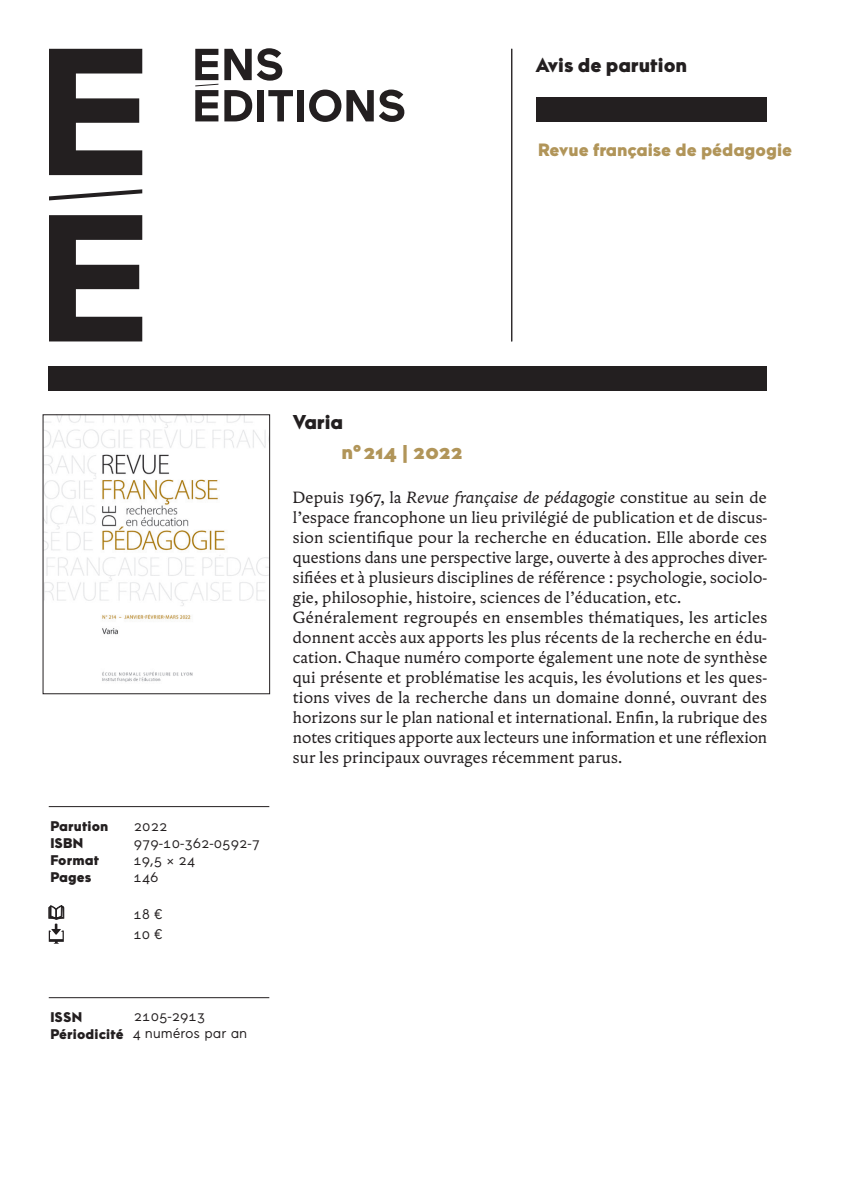
<style>
.page{position:relative;width:842px;height:1191px;background:#fff}
.page>*{position:absolute;margin:0;border:0;box-sizing:border-box;transform-origin:0 0}
.t1{font:20px "Maax ENS Black";color:#231f20}
.t2{font:20px "Maax ENS Black";color:#b19559}
.t3{font:17.8px "Maax ENS Black";color:#b19559}
.t4{font:16px/20px "Zenith ENS400 os 20";letter-spacing:.01em;color:#231f20}
.t5{font:14px/17px "Maax ENS";color:#231f20}
.t6{font:14px/17px "Maax ENS Black";letter-spacing:.01em;color:#231f20}
.s1{font-style:italic}
</style>
<div class="page">
<svg style="left:224px;top:48px;width:58px;height:33px"></svg>
<svg style="left:224px;top:90px;width:28px;height:31px"></svg>
<div style="left:257px;top:90px;width:7px;height:31px;background:#231f20"></div>
<svg style="left:268px;top:90px;width:25px;height:31px"></svg>
<div style="left:297px;top:90px;width:7px;height:31px;background:#231f20"></div>
<svg style="left:309px;top:90px;width:95px;height:32px"></svg>
<svg style="left:195px;top:49px;width:23px;height:72px"></svg>
<svg style="left:49px;top:49px;width:93px;height:126px"></svg>
<svg style="left:49px;top:215px;width:93px;height:126px"></svg>
<svg style="left:49px;top:189px;width:93px;height:11px"></svg>
<div style="left:537px;top:98px;width:230px;height:24px;background:#231f20"></div>
<div style="left:49px;top:366px;width:718px;height:24px;background:#231f20"></div>
<hr style="left:49px;top:806px;width:220px;height:1px;background:#231f20">
<hr style="left:49px;top:997px;width:220px;height:1px;background:#231f20">
<svg style="left:49px;top:905px;width:15px;height:38px"></svg>
<hr style="left:511px;top:49px;width:1px;height:292px;background:#231f20">
<img style="left:45px;top:416px;width:223px;height:266px">
<div style="left:43px;top:414px;width:227px;height:280px;border:1px solid #231f20"></div>
<p class="t1" style="left:535px;top:51px;width:153px">Avis de parution</p>
<p class="t3" style="left:538px;top:137px;width:256px">Revue française de pédagogie</p>
<p class="t6" style="left:50px;top:818px;width:60px">Parution<br>ISBN<br>Format<br>Pages</p>
<p class="t5" style="left:133px;top:818px;width:128px">2022<br>979-10-362-0592-7<br>19,5 x 24<br>146</p>
<p class="t5" style="left:133px;top:904px;width:31px;line-height:20px">18 €<br>10 €</p>
<p class="t6" style="left:50px;top:1009px;width:75px">ISSN<br>Périodicité</p>
<p class="t5" style="left:132px;top:1008px;width:116px">2105-2913<br>4 numéros par an</p>
<p class="t1" style="left:293px;top:407px;width:52px">Varia</p>
<p class="t2" style="left:342px;top:437px;width:123px">n° 214 | 2022</p>
<p class="t4" style="left:293px;top:487px;width:476px">Depuis 1967, la <span class="s1">Revue française de pédagogie</span> constitue au sein de l’espace francophone un lieu privilégié de publication et de discus&shy;sion scientifique pour la recherche en éducation. Elle aborde ces questions dans une perspective large, ouverte à des approches diver&shy;sifiées et à plusieurs disciplines de référence : psychologie, sociolo&shy;gie, philosophie, histoire, sciences de l’éducation, etc.<br>Généralement regroupés en ensembles thématiques, les articles donnent accès aux apports les plus récents de la recherche en édu&shy;cation. Chaque numéro comporte également une note de synthèse qui présente et problématise les acquis, les évolutions et les ques&shy;tions vives de la recherche dans un domaine donné, ouvrant des horizons sur le plan national et international. Enfin, la rubrique des notes critiques apporte aux lecteurs une information et une réflexion sur les principaux ouvrages récemment parus.</p>
</div>
